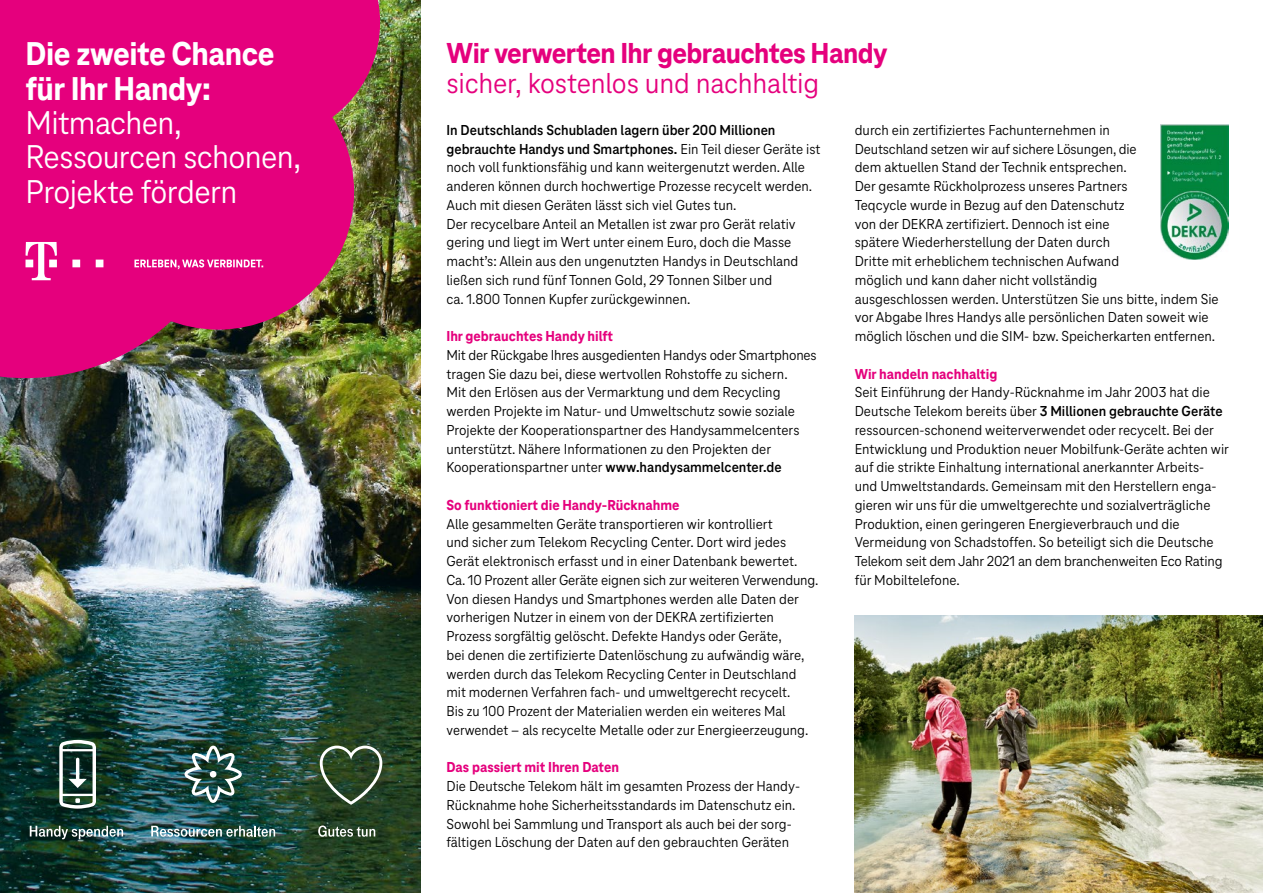
<style>
.page{position:relative;width:1263px;height:893px;background:#fff}
.page>*{position:absolute;margin:0;border:0;box-sizing:border-box;transform-origin:0 0}
.t1{font:34.2px/34.2px "Tele Neo";letter-spacing:-.02em;color:#fff}
.t2{font:800 34.2px/34.2px "Tele Neo";letter-spacing:-.015em;color:#fff}
.t3{font:800 30px "Tele Neo";letter-spacing:-.02em;color:#e5007d}
.t4{font:30px "Tele Neo";letter-spacing:-.01em;color:#e5007d}
.t5{font:15px/18.8px "Tele Neo";color:#000}
.t6{font:800 15px "Tele Neo";color:#e5007d}
.s1{font-weight:700}
</style>
<div class="page">
<img style="left:855px;top:616px;width:408px;height:277px">
<img style="left:1160px;top:125px;width:69px;height:134px">
<img style="left:0;top:0;width:421px;height:893px">
<svg style="left:0;top:0;width:240px;height:378px;fill:#e5007d"></svg>
<svg style="left:144px;top:0;width:236px;height:140px"></svg>
<div style="left:82px;top:54px;width:272px;height:276px;background:#e5007d;border-radius:50%"></div>
<svg style="left:30px;top:826px;width:93px;height:13px"></svg>
<svg style="left:151px;top:826px;width:124px;height:11px"></svg>
<svg style="left:318px;top:825px;width:57px;height:12px"></svg>
<svg style="left:59px;top:740px;width:37px;height:69px"></svg>
<img style="left:184px;top:746px;width:58px;height:57px">
<svg style="left:320px;top:746px;width:62px;height:59px"></svg>
<svg style="left:134px;top:259px;width:129px;height:10px"></svg>
<svg style="left:26px;top:242px;width:31px;height:38px"></svg>
<svg style="left:72px;top:260px;width:8px;height:7px"></svg>
<svg style="left:96px;top:260px;width:7px;height:7px"></svg>
<h1 class="t2" style="left:26px;top:37px;width:250px">Die zweite Chance für Ihr Handy:</h1>
<h1 class="t1" style="left:26px;top:106px;width:277px">Mitmachen,<br>Ressourcen schonen,<br>Projekte fördern</h1>
<h2 class="t3" style="left:446px;top:36px;width:443px">Wir verwerten Ihr gebrauchtes Handy</h2>
<h2 class="t4" style="left:446px;top:66px;width:374px">sicher, kostenlos und nachhaltig</h2>
<p class="t5" style="left:446px;top:121px;width:375px"><span class="s1">In Deutschlands Schubladen lagern über 200 Millionen gebrauchte Handys und Smartphones.</span> Ein Teil dieser Geräte ist noch voll funktionsfähig und kann weitergenutzt werden. Alle anderen können durch hochwertige Prozesse recycelt werden.<br>Auch mit diesen Geräten lässt sich viel Gutes tun.<br>Der recycelbare Anteil an Metallen ist zwar pro Gerät relativ gering und liegt im Wert unter einem Euro, doch die Masse macht’s: Allein aus den ungenutzten Handys in Deutschland ließen sich rund fünf Tonnen Gold, 29 Tonnen Silber und<br>ca. 1.800 Tonnen Kupfer zurückgewinnen.</p>
<p class="t6" style="left:446px;top:328px;width:168px">Ihr gebrauchtes Handy hilft</p>
<p class="t5" style="left:446px;top:346px;width:372px">Mit der Rückgabe Ihres ausgedienten Handys oder Smartphones tragen Sie dazu bei, diese wertvollen Rohstoffe zu sichern.<br>Mit den Erlösen aus der Vermarktung und dem Recycling werden Projekte im Natur- und Umweltschutz sowie soziale Projekte der Kooperationspartner des Handysammelcenters unterstützt. Nähere Informationen zu den Projekten der Kooperationspartner unter <span class="s1">www.handysammelcenter.de</span></p>
<p class="t6" style="left:446px;top:497px;width:235px">So funktioniert die Handy-Rücknahme</p>
<p class="t5" style="left:446px;top:514px;width:374px">Alle gesammelten Geräte transportieren wir kontrolliert<br>und sicher zum Telekom Recycling Center. Dort wird jedes Gerät elektronisch erfasst und in einer Datenbank bewertet.<br>Ca. 10 Prozent aller Geräte eignen sich zur weiteren Verwendung.<br>Von diesen Handys und Smartphones werden alle Daten der vorherigen Nutzer in einem von der DEKRA zertifizierten Prozess sorgfältig gelöscht. Defekte Handys oder Geräte,<br>bei denen die zertifizierte Datenlöschung zu aufwändig wäre, werden durch das Telekom Recycling Center in Deutschland mit modernen Verfahren fach- und umweltgerecht recycelt.<br>Bis zu 100 Prozent der Materialien werden ein weiteres Mal verwendet – als recycelte Metalle oder zur Energieerzeugung.</p>
<p class="t6" style="left:446px;top:759px;width:174px">Das passiert mit Ihren Daten</p>
<p class="t5" style="left:446px;top:777px;width:355px">Die Deutsche Telekom hält im gesamten Prozess der Handy-Rücknahme hohe Sicherheitsstandards im Datenschutz ein.<br>Sowohl bei Sammlung und Transport als auch bei der sorg&shy;fältigen Löschung der Daten auf den gebrauchten Geräten</p>
<p class="t5" style="left:855px;top:121px;width:365px">durch ein zertifiziertes Fachunternehmen in<br>Deutschland setzen wir auf sichere Lösungen, die<br>dem aktuellen Stand der Technik entsprechen.<br>Der gesamte Rückholprozess unseres Partners<br>Teqcycle wurde in Bezug auf den Datenschutz<br>von der DEKRA zertifiziert. Dennoch ist eine<br>spätere Wiederherstellung der Daten durch<br>Dritte mit erheblichem technischen Aufwand<br>möglich und kann daher nicht vollständig<br>ausgeschlossen werden. Unterstützen Sie uns bitte, indem Sie vor Abgabe Ihres Handys alle persönlichen Daten soweit wie möglich löschen und die SIM- bzw. Speicherkarten entfernen.</p>
<p class="t6" style="left:855px;top:365px;width:144px">Wir handeln nachhaltig</p>
<p class="t5" style="left:855px;top:383px;width:376px">Seit Einführung der Handy-Rücknahme im Jahr 2003 hat die Deutsche Telekom bereits über <span class="s1">3 Millionen gebrauchte Geräte </span>ressourcen-schonend weiterverwendet oder recycelt. Bei der Entwicklung und Produktion neuer Mobilfunk-Geräte achten wir auf die strikte Einhaltung international anerkannter Arbeits&shy;und Umweltstandards. Gemeinsam mit den Herstellern enga&shy;gieren wir uns für die umweltgerechte und sozialverträgliche Produktion, einen geringeren Energieverbrauch und die Vermeidung von Schadstoffen. So beteiligt sich die Deutsche Telekom seit dem Jahr 2021 an dem branchenweiten Eco Rating für Mobiltelefone.</p>
</div>
